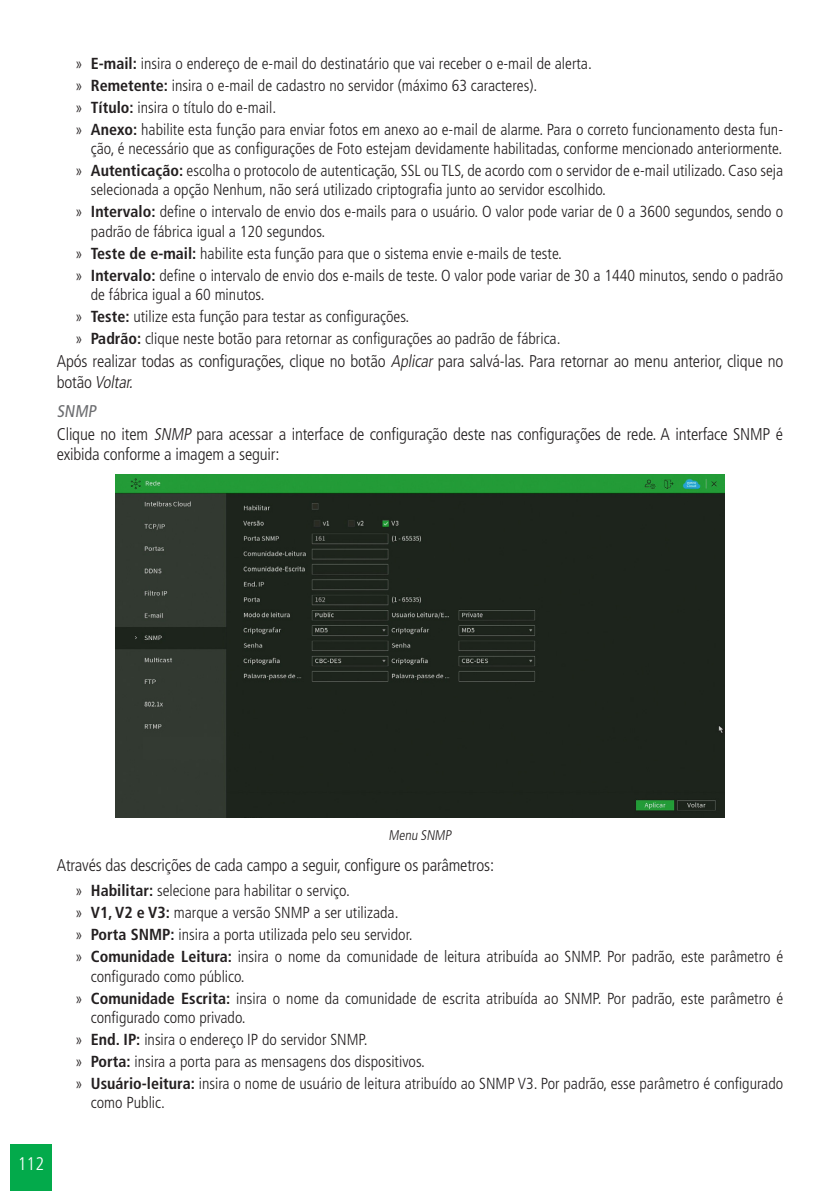
<style>
.page{position:relative;width:840px;height:1191px;background:#fff}
.page>*{position:absolute;margin:0;border:0;box-sizing:border-box;transform-origin:0 0}
.t1{font:300 condensed 18.2px "Frutiger LT Std";color:#fff}
._0__Corpo_de_texto{font:300 condensed 17px/20.4px "Frutiger LT Std";letter-spacing:-.01em;color:#231f20}
._4__Titulo_4{font:condensed 17px "Frutiger LT Std";color:#6c6d70}
.t2{font:300 condensed 16px/19.2px "Frutiger LT Std";color:#231f20}
._7__Legenda{font:300 condensed 14px "Frutiger LT Std";color:#231f20}
.s1{font-weight:700}
.s2{font-style:italic}
</style>
<div class="page">
<div style="left:10px;top:1144px;width:42px;height:47px;background:#03aa4b"></div>
<img style="left:115px;top:475px;width:609px;height:342px">
<p class="t2" style="left:75px;top:54px;width:518px">» <span class="s1">E-mail:</span> insira o endereço de e-mail do destinatário que vai receber o e-mail de alerta.</p>
<p class="t2" style="left:75px;top:76px;width:463px">» <span class="s1">Remetente:</span> insira o e-mail de cadastro no servidor (máximo 63 caracteres).</p>
<p class="t2" style="left:75px;top:98px;width:202px">» <span class="s1">Título:</span> insira o título do e-mail.</p>
<p class="t2" style="left:75px;top:120px;width:709px;text-align:right">» <span class="s1">Anexo:</span> habilite esta função para enviar fotos em anexo ao e-mail de alarme. Para o correto funcionamento desta fun&shy;ção, é necessário que as configurações de Foto estejam devidamente habilitadas, conforme mencionado anteriormente.</p>
<p class="t2" style="left:91px;top:161px;width:693px;text-indent:-16px">» <span class="s1">Autenticação:</span> escolha o protocolo de autenticação, SSL ou TLS, de acordo com o servidor de e-mail utilizado. Caso seja selecionada a opção Nenhum, não será utilizado criptografia junto ao servidor escolhido.</p>
<p class="t2" style="left:91px;top:202px;width:693px;text-indent:-16px">» <span class="s1">Intervalo:</span> define o intervalo de envio dos e-mails para o usuário. O valor pode variar de 0 a 3600 segundos, sendo o padrão de fábrica igual a 120 segundos.</p>
<p class="t2" style="left:75px;top:244px;width:488px">» <span class="s1">Teste de e-mail:</span> habilite esta função para que o sistema envie e-mails de teste.</p>
<p class="t2" style="left:91px;top:266px;width:693px;text-indent:-16px">» <span class="s1">Intervalo:</span> define o intervalo de envio dos e-mails de teste. O valor pode variar de 30 a 1440 minutos, sendo o padrão de fábrica igual a 60 minutos.</p>
<p class="t2" style="left:75px;top:307px;width:335px">» <span class="s1">Teste:</span> utilize esta função para testar as configurações.</p>
<p class="t2" style="left:75px;top:329px;width:486px">» <span class="s1">Padrão:</span> clique neste botão para retornar as configurações ao padrão de fábrica.</p>
<p class="_0__Corpo_de_texto" style="left:57px;top:351px;width:727px">Após realizar todas as configurações, clique no botão <span class="s2">Aplicar</span> para salvá-las. Para retornar ao menu anterior, clique no b otã o <span class="s2">Voltar.</span></p>
<p class="_4__Titulo_4" style="left:57px;top:401px;width:44px">SNMP</p>
<p class="_0__Corpo_de_texto" style="left:57px;top:424px;width:727px">Clique no item <span class="s2">SNMP</span> para acessar a interface de configuração deste nas configurações de rede. A interface SNMP é exibida conforme a imagem a seguir:</p>
<p class="_7__Legenda" style="left:388px;top:827px;width:66px">Menu SNMP</p>
<p class="_0__Corpo_de_texto" style="left:57px;top:855px;width:438px">Através das descrições de cada campo a seguir, configure os parâmetros:</p>
<p class="t2" style="left:75px;top:881px;width:276px">» <span class="s1">Habilitar:</span> selecione para habilitar o serviço.</p>
<p class="t2" style="left:75px;top:903px;width:325px">» <span class="s1">V1, V2 e V3:</span> marque a versão SNMP a ser utilizada.</p>
<p class="t2" style="left:75px;top:925px;width:338px">» <span class="s1">Porta SNMP:</span> insira a porta utilizada pelo seu servidor.</p>
<p class="t2" style="left:91px;top:947px;width:693px;text-indent:-16px">» <span class="s1">Comunidade Leitura:</span> insira o nome da comunidade de leitura atribuída ao SNMP. Por padrão, este parâmetro é configurado como público.</p>
<p class="t2" style="left:91px;top:988px;width:693px;text-indent:-16px">» <span class="s1">Comunidade Escrita:</span> insira o nome da comunidade de escrita atribuída ao SNMP. Por padrão, este parâmetro é configurado como privado.</p>
<p class="t2" style="left:75px;top:1030px;width:294px">» <span class="s1">End. IP:</span> insira o endereço IP do servidor SNMP.</p>
<p class="t2" style="left:75px;top:1052px;width:351px">» <span class="s1">Porta:</span> insira a porta para as mensagens dos dispositivos.</p>
<p class="t2" style="left:91px;top:1074px;width:693px;text-indent:-16px">» <span class="s1">Usuário-leitura:</span> insira o nome de usuário de leitura atribuído ao SNMP V3. Por padrão, esse parâmetro é configurado como Public.</p>
<p class="t1" style="left:18px;top:1153px;width:28px">112</p>
</div>
